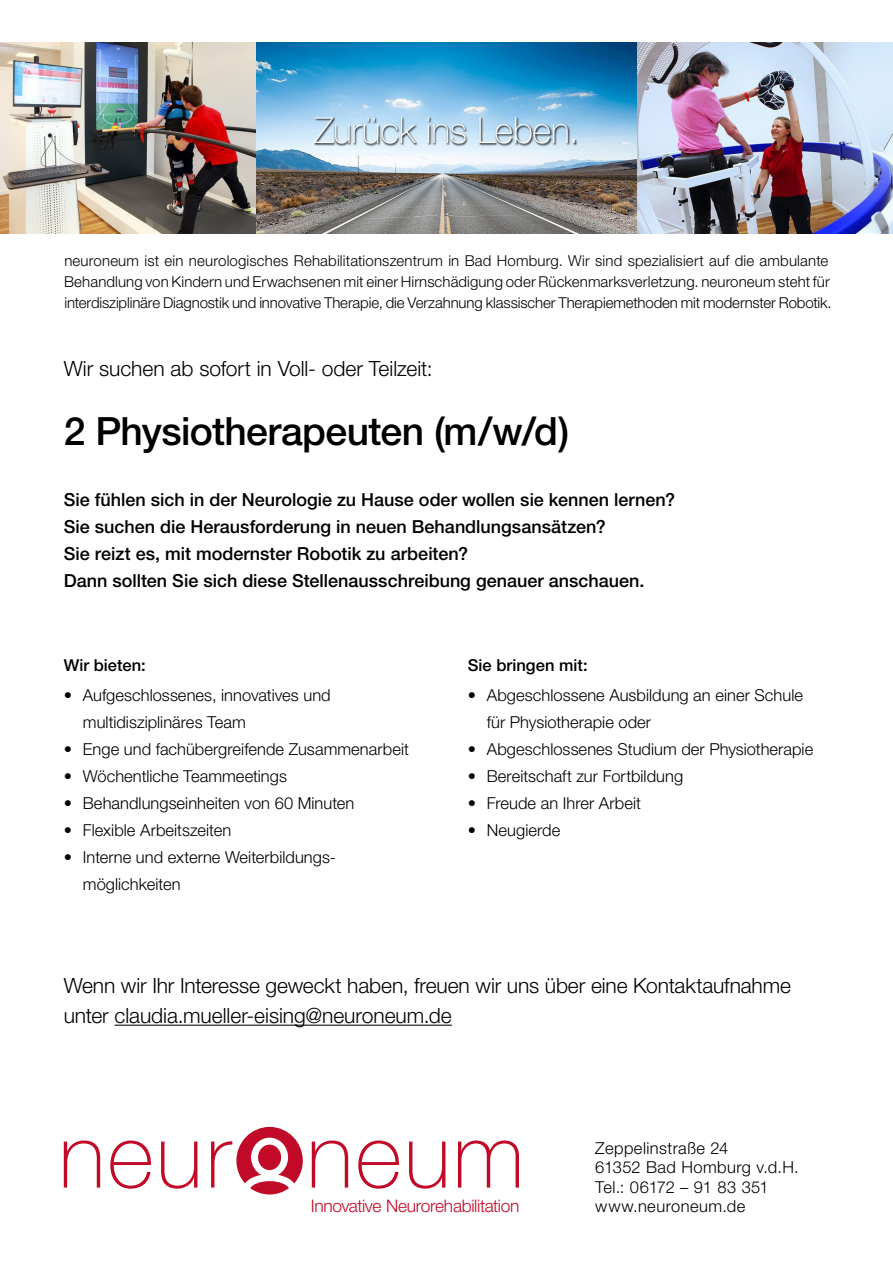
<style>
.page{position:relative;width:893px;height:1263px;background:#fff}
.page>*{position:absolute;margin:0;border:0;box-sizing:border-box;transform-origin:0 0}
.t1{font:500 39px "Helvetica Neue LT Std";letter-spacing:-.015em;color:#000}
.t2{font:100 36px "Helvetica Neue LT Std";letter-spacing:-.005em;color:#fff}
.t3{font:300 21px/30px "Helvetica Neue LT Std";letter-spacing:-.005em;color:#000}
.t4{font:500 18px/27px "Helvetica Neue LT Std";color:#000}
.t5{font:300 17.4px "Helvetica Neue LT Std";letter-spacing:-.02em;color:#c10a27}
.t6{font:300 16.5px/27px "Helvetica Neue LT Std";letter-spacing:.005em;color:#000}
.t7{font:300 16.5px/19.5px "Helvetica Neue LT Std";letter-spacing:.025em;color:#000}
.t8{font:500 16.5px "Helvetica Neue LT Std";color:#000}
.t9{font:300 16.5px "Helvetica Neue LT Std";letter-spacing:.03em;color:#000}
.t10{font:300 15px/21px "Helvetica Neue LT Std";letter-spacing:.005em;color:#000}
</style>
<div class="page">
<img style="left:0;top:43px;width:893px;height:191px">
<svg style="left:314px;top:117px;width:264px;height:30px"></svg>
<svg style="left:64px;top:1140px;width:36px;height:47px"></svg>
<svg style="left:110px;top:1140px;width:41px;height:48px"></svg>
<svg style="left:161px;top:1141px;width:36px;height:47px"></svg>
<svg style="left:312px;top:1140px;width:36px;height:47px"></svg>
<svg style="left:358px;top:1140px;width:41px;height:48px"></svg>
<svg style="left:409px;top:1141px;width:36px;height:47px"></svg>
<svg style="left:458px;top:1140px;width:61px;height:47px"></svg>
<svg style="left:211px;top:1127px;width:92px;height:67px"></svg>
<hr style="left:115px;top:1025px;width:337px;height:1px;background:#000">
<h2 class="t2" style="left:314px;top:110px;width:266px">Zurück ins Leben.</h2>
<p class="t10" style="left:64px;top:250px;width:769px">neuroneum ist ein neurologisches Rehabilitationszentrum in Bad Homburg. Wir sind spezialisiert auf die ambulante<br>Behandlung von Kindern und Erwachsenen mit einer Hirnschädigung oder Rückenmarksverletzung. neuroneum steht für interdisziplinäre Diagnostik und innovative Therapie, die Verzahnung klassischer Therapiemethoden mit modernster Robotik.</p>
<p class="t3" style="left:64px;top:354px;width:370px">Wir suchen ab sofort in Voll- oder Teilzeit:</p>
<h1 class="t1" style="left:64px;top:408px;width:507px">2 Physiotherapeuten (m/w/d)</h1>
<p class="t4" style="left:64px;top:486px;width:613px">Sie fühlen sich in der Neurologie zu Hause oder wollen sie kennen lernen?<br>Sie suchen die Herausforderung in neuen Behandlungsansätzen?<br>Sie reizt es, mit modernster Robotik zu arbeiten?<br>Dann sollten Sie sich diese Stellenausschreibung genauer anschauen.</p>
<p class="t8" style="left:64px;top:655px;width:83px">Wir bieten:</p>
<p class="t6" style="left:83px;top:681px;width:249px;text-indent:-19px">• Aufgeschlossenes, innovatives und multidisziplinäres Team</p>
<p class="t6" style="left:64px;top:735px;width:347px">• Enge und fachübergreifende Zusammenarbeit</p>
<p class="t6" style="left:64px;top:762px;width:225px">• Wöchentliche Teammeetings</p>
<p class="t6" style="left:64px;top:789px;width:292px">• Behandlungseinheiten von 60 Minuten</p>
<p class="t6" style="left:64px;top:816px;width:169px">• Flexible Arbeitszeiten</p>
<p class="t6" style="left:83px;top:843px;width:255px;text-indent:-19px">• Interne und externe Weiterbildungs&shy;möglichkeiten</p>
<p class="t8" style="left:468px;top:655px;width:121px">Sie bringen mit:</p>
<p class="t6" style="left:487px;top:681px;width:318px;text-indent:-19px">• Abgeschlossene Ausbildung an einer Schule für Physiotherapie oder</p>
<p class="t6" style="left:468px;top:735px;width:347px">• Abgeschlossenes Studium der Physiotherapie</p>
<p class="t6" style="left:468px;top:762px;width:217px">• Bereitschaft zur Fortbildung</p>
<p class="t6" style="left:468px;top:789px;width:175px">• Freude an Ihrer Arbeit</p>
<p class="t6" style="left:468px;top:816px;width:94px">• Neugierde</p>
<p class="t3" style="left:64px;top:970px;width:729px">Wenn wir Ihr Interesse geweckt haben, freuen wir uns über eine Kontaktaufnahme unter claudia.mueller-eising@neuroneum.de</p>
<p class="t7" style="left:595px;top:1137px;width:205px">Zeppelinstraße 24<br>61352 Bad Homburg v.d.H.<br>Tel.: 06172 – 91 83 351</p>
<p class="t5" style="left:311px;top:1195px;width:210px">Innovative Neurorehabilitation</p>
<p class="t9" style="left:595px;top:1196px;width:152px">www.neuroneum.de</p>
</div>
